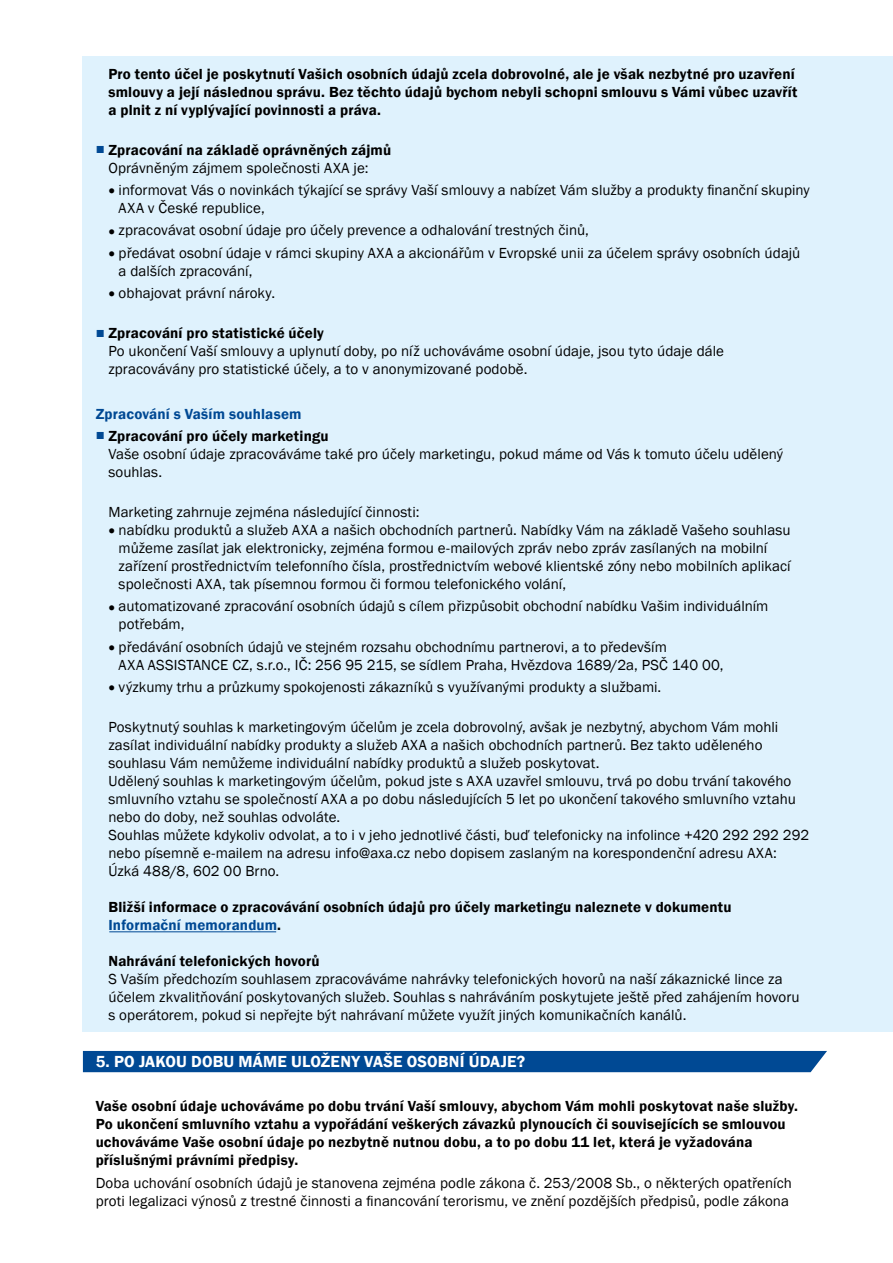
<style>
.page{position:relative;width:893px;height:1263px;background:#fff}
.page>*{position:absolute;margin:0;border:0;box-sizing:border-box;transform-origin:0 0}
.text_lišta{font:600 16.5px "Franklin Gothic";letter-spacing:.01em;color:#fff}
.text_odsazení_5mm_po{font:15px/18px "Franklin Gothic";letter-spacing:.005em;color:#000}
.bezny_text_doleva{font:600 15px/18px "Franklin Gothic";letter-spacing:.01em;color:#000}
.text_odsazení_5mm_po-2{font:600 15px/18px "Franklin Gothic";letter-spacing:.01em;color:#000}
.bezny_text_doleva-2{font:15px/18px "Franklin Gothic";letter-spacing:.005em;color:#000}
.bezny_text_podbarven{font:600 15px "Franklin Gothic";letter-spacing:.01em;color:#004994}
.s1{color:#004994}
.s2{font-weight:400}
.s3{font-size:18px}
.s4{font-weight:600;color:#004994}
.s5{font-weight:600}
</style>
<div class="page">
<div style="left:83px;top:26px;width:810px;height:100px;background:#dff2fd"></div>
<div style="left:83px;top:72px;width:810px;height:72px;background:#dff2fd"></div>
<div style="left:83px;top:142px;width:810px;height:82px;background:#dff2fd"></div>
<div style="left:83px;top:205px;width:810px;height:82px;background:#dff2fd"></div>
<div style="left:83px;top:267px;width:810px;height:64px;background:#dff2fd"></div>
<div style="left:83px;top:323px;width:810px;height:62px;background:#dff2fd"></div>
<div style="left:83px;top:358px;width:810px;height:72px;background:#dff2fd"></div>
<div style="left:83px;top:426px;width:810px;height:62px;background:#dff2fd"></div>
<div style="left:83px;top:482px;width:810px;height:118px;background:#dff2fd"></div>
<div style="left:83px;top:599px;width:810px;height:82px;background:#dff2fd"></div>
<div style="left:83px;top:679px;width:810px;height:100px;background:#dff2fd"></div>
<div style="left:83px;top:733px;width:810px;height:100px;background:#dff2fd"></div>
<div style="left:83px;top:787px;width:810px;height:100px;background:#dff2fd"></div>
<div style="left:83px;top:859px;width:810px;height:82px;background:#dff2fd"></div>
<div style="left:83px;top:931px;width:810px;height:100px;background:#dff2fd"></div>
<hr style="left:109px;top:931px;width:167px;height:1px;background:#004994">
<div style="left:83px;top:1051px;width:744px;height:21px;background:#004994"></div>
<div style="left:0;top:0;width:893px;height:55px;background:#fff"></div>
<p class="text_odsazení_5mm_po-2" style="left:108px;top:65px;width:690px">Pro tento účel je poskytnutí Vašich osobních údajů zcela dobrovolné, ale je však nezbytné pro uzavření smlouvy a její následnou správu. Bez těchto údajů bychom nebyli schopni smlouvu s Vámi vůbec uzavřít a plnit z ní vyplývající povinnosti a práva.</p>
<p class="bezny_text_doleva" style="left:108px;top:141px;width:284px;text-indent:-13px"><span class="s1">■</span> Zpracování na základě oprávněných zájmů<br><span class="s2">Oprávněným zájmem společnosti AXA je:</span></p>
<p class="text_odsazení_5mm_po" style="left:119px;top:181px;width:693px;text-indent:-13px"><span class="s3">•</span>informovat Vás o novinkách týkající se správy Vaší smlouvy a nabízet Vám služby a produkty finanční skupiny<br>AXA v České republice,</p>
<p class="text_odsazení_5mm_po" style="left:106px;top:222px;width:485px"><span class="s3">•</span>zpracovávat osobní údaje pro účely prevence a odhalování trestných činů,</p>
<p class="text_odsazení_5mm_po" style="left:119px;top:244px;width:683px;text-indent:-13px"><span class="s3">•</span>předávat osobní údaje v rámci skupiny AXA a akcionářům v Evropské unii za účelem správy osobních údajů a dalších zpracování,</p>
<p class="text_odsazení_5mm_po" style="left:106px;top:284px;width:171px"><span class="s3">•</span>obhajovat právní nároky.</p>
<p class="text_odsazení_5mm_po" style="left:108px;top:324px;width:617px;text-indent:-13px"><span class="s4">■</span> <span class="s5">Zpracování pro statistické účely<br></span>Po ukončení Vaší smlouvy a uplynutí doby, po níž uchováváme osobní údaje, jsou tyto údaje dále zpracovávány pro statistické účely, a to v anonymizované podobě.</p>
<p class="bezny_text_podbarven" style="left:96px;top:404px;width:207px">Zpracování s Vaším souhlasem</p>
<p class="text_odsazení_5mm_po" style="left:108px;top:427px;width:676px;text-indent:-13px"><span class="s4">■</span> <span class="s5">Zpracování pro účely marketingu<br></span>Vaše osobní údaje zpracováváme také pro účely marketingu, pokud máme od Vás k tomuto účelu udělený souhlas.</p>
<p class="text_odsazení_5mm_po" style="left:108px;top:503px;width:313px">Marketing zahrnuje zejména následující činnosti:</p>
<p class="text_odsazení_5mm_po" style="left:119px;top:521px;width:674px;text-indent:-13px"><span class="s3">•</span>nabídku produktů a služeb AXA a našich obchodních partnerů. Nabídky Vám na základě Vašeho souhlasu můžeme zasílat jak elektronicky, zejména formou e-mailových zpráv nebo zpráv zasílaných na mobilní zařízení prostřednictvím telefonního čísla, prostřednictvím webové klientské zóny nebo mobilních aplikací společnosti AXA, tak písemnou formou či formou telefonického volání,</p>
<p class="text_odsazení_5mm_po" style="left:119px;top:598px;width:651px;text-indent:-13px"><span class="s3">•</span>automatizované zpracování osobních údajů s cílem přizpůsobit obchodní nabídku Vašim individuálním potřebám,</p>
<p class="text_odsazení_5mm_po" style="left:119px;top:638px;width:607px;text-indent:-13px"><span class="s3">•</span>předávání osobních údajů ve stejném rozsahu obchodnímu partnerovi, a to především<br>AXA ASSISTANCE CZ, s.r.o., IČ: 256 95 215, se sídlem Praha, Hvězdova 1689/2a, PSČ 140 00,</p>
<p class="text_odsazení_5mm_po" style="left:106px;top:678px;width:557px"><span class="s3">•</span>výzkumy trhu a průzkumy spokojenosti zákazníků s využívanými produkty a službami.</p>
<p class="text_odsazení_5mm_po" style="left:108px;top:718px;width:671px">Poskytnutý souhlas k marketingovým účelům je zcela dobrovolný, avšak je nezbytný, abychom Vám mohli zasílat individuální nabídky produkty a služeb AXA a našich obchodních partnerů. Bez takto uděleného souhlasu Vám nemůžeme individuální nabídky produktů a služeb poskytovat.</p>
<p class="text_odsazení_5mm_po" style="left:108px;top:772px;width:689px">Udělený souhlas k marketingovým účelům, pokud jste s AXA uzavřel smlouvu, trvá po dobu trvání takového smluvního vztahu se společností AXA a po dobu následujících 5 let po ukončení takového smluvního vztahu nebo do doby, než souhlas odvoláte.</p>
<p class="text_odsazení_5mm_po" style="left:108px;top:826px;width:702px">Souhlas můžete kdykoliv odvolat, a to i v jeho jednotlivé části, buď telefonicky na infolince +420 292 292 292 nebo písemně e-mailem na adresu info@axa.cz nebo dopisem zaslaným na korespondenční adresu AXA:<br>Úzká 488/8, 602 00 Brno.</p>
<p class="text_odsazení_5mm_po-2" style="left:108px;top:898px;width:625px">Bližší informace o zpracovávání osobních údajů pro účely marketingu naleznete v dokumentu<br><span class="s1">Informační memorandum</span>.</p>
<p class="text_odsazení_5mm_po-2" style="left:108px;top:952px;width:213px">Nahrávání telefonických hovorů</p>
<p class="text_odsazení_5mm_po" style="left:108px;top:970px;width:693px">S Vaším předchozím souhlasem zpracováváme nahrávky telefonických hovorů na naší zákaznické lince za účelem zkvalitňování poskytovaných služeb. Souhlas s nahráváním poskytujete ještě před zahájením hovoru s operátorem, pokud si nepřejte být nahrávaní můžete využít jiných komunikačních kanálů.</p>
<p class="text_lišta" style="left:96px;top:1052px;width:431px">5. PO JAKOU DOBU MÁME ULOŽENY VAŠE OSOBNÍ ÚDAJE?</p>
<p class="bezny_text_doleva" style="left:96px;top:1098px;width:704px">Vaše osobní údaje uchováváme po dobu trvání Vaší smlouvy, abychom Vám mohli poskytovat naše služby.<br>Po ukončení smluvního vztahu a vypořádání veškerých závazků plynoucích či souvisejících se smlouvou uchováváme Vaše osobní údaje po nezbytně nutnou dobu, a to po dobu 11 let, která je vyžadována příslušnými právními předpisy.</p>
<p class="bezny_text_doleva-2" style="left:96px;top:1174px;width:698px">Doba uchování osobních údajů je stanovena zejména podle zákona č. 253/2008 Sb., o některých opatřeních proti legalizaci výnosů z trestné činnosti a financování terorismu, ve znění pozdějších předpisů, podle zákona</p>
</div>
